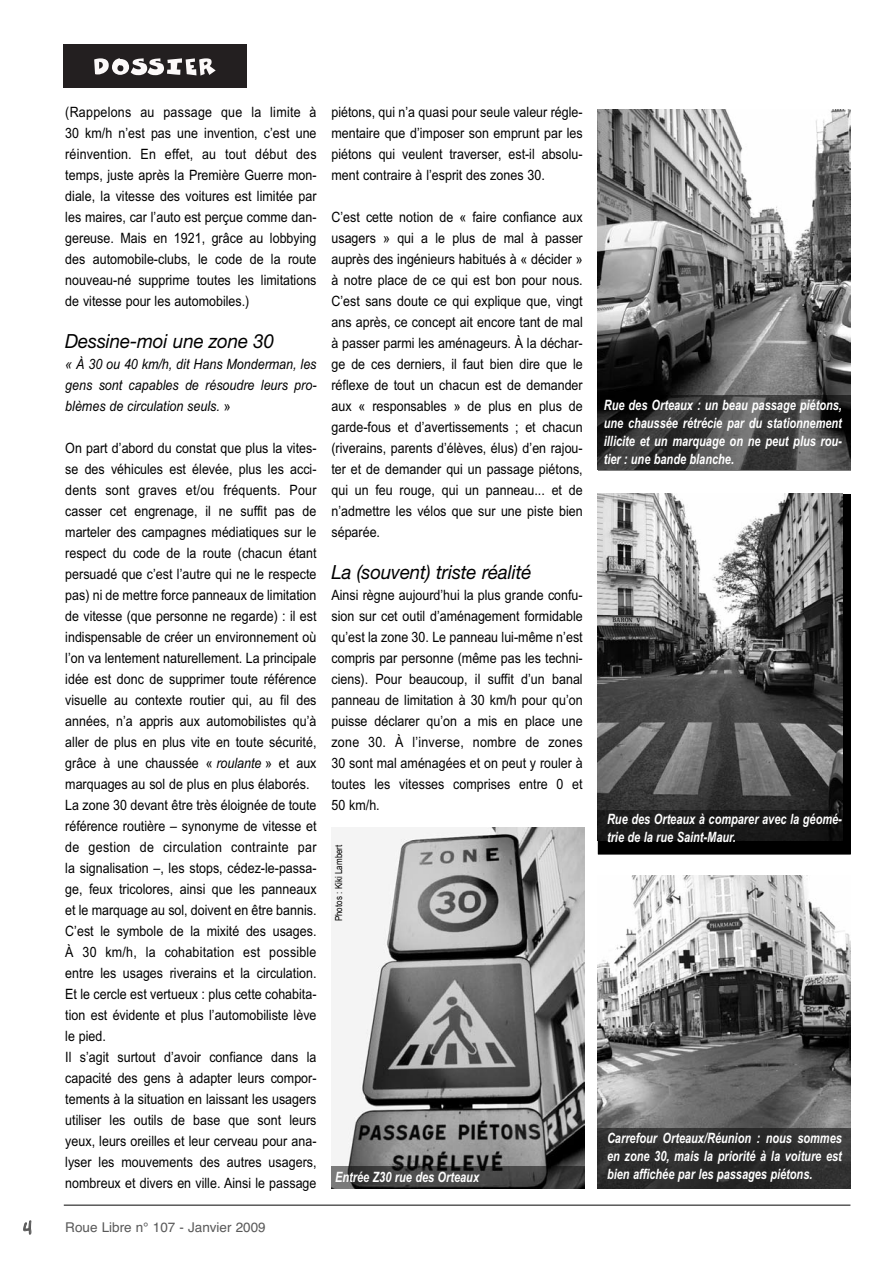
<style>
.page{position:relative;width:893px;height:1263px;background:#fff}
.page>*{position:absolute;margin:0;border:0;box-sizing:border-box;transform-origin:0 0}
.t1{font:italic 19.5px "Helvetica Neue";letter-spacing:-.01em;color:#000;scale:.96 1}
.t2{font:18px "Andrew Script";color:#595959}
.t3{font:14.25px/21px "Arial Narrow";color:#000;text-align:justify;scale:1.07 1}
.t4{font:italic 700 14.25px/18px "Arial Narrow";color:#fff;text-align:justify;scale:.94 1}
.t5{font:italic 14.25px/21px "Arial Narrow";color:#000;text-align:justify;scale:1.07 1}
.t6{font:13.5px "Helvetica";color:#595959}
.t7{font:9.75px "Arial Narrow";color:#000}
.s1{font-style:normal}
.s2{font-style:italic}
</style>
<div class="page">
<hr style="left:64px;top:1204px;width:786px;height:2px;background:#595959">
<div style="left:598px;top:494px;width:252px;height:360px;background:#000"></div>
<img style="left:598px;top:494px;width:245px;height:316px">
<img style="left:598px;top:875px;width:252px;height:254px">
<div style="left:64px;top:44px;width:182px;height:44px;background:#231f20"></div>
<svg style="left:94px;top:58px;width:122px;height:18px"></svg>
<img style="left:332px;top:828px;width:252px;height:338px">
<img style="left:332px;top:1166px;width:252px;height:23px">
<img style="left:598px;top:110px;width:252px;height:285px">
<hr style="left:598px;top:470px;width:252px;height:1px;background:#7f7f7f">
<img style="left:598px;top:395px;width:252px;height:75px">
<hr style="left:598px;top:854px;width:252px;height:1px;background:#999">
<svg style="left:598px;top:840px;width:244px;height:1px"></svg>
<img style="left:598px;top:810px;width:245px;height:30px">
<img style="left:598px;top:1129px;width:252px;height:60px">
<p class="t3" style="left:65px;top:102px;width:236px">(Rappelons au passage que la limite à 30 km/h n’est pas une invention, c’est une réinvention. En effet, au tout début des temps, juste après la Première Guerre mon&shy;diale, la vitesse des voitures est limitée par les maires, car l’auto est perçue comme dan&shy;gereuse. Mais en 1921, grâce au lobbying des automobile-clubs, le code de la route nouveau-né supprime toutes les limitations de vitesse pour les automobiles.)</p>
<h1 class="t1" style="left:65px;top:329px;width:219px">Dessine-moi une zone 30</h1>
<p class="t5" style="left:65px;top:354px;width:236px">« À 30 ou 40 km/h, dit Hans Monderman, les gens sont capables de résoudre leurs pro&shy;blèmes de circulation seuls. <span class="s1">»</span></p>
<p class="t3" style="left:65px;top:438px;width:236px;text-align:left">On part d’abord du constat que plus la vites&shy;se des véhicules est élevée, plus les acci&shy;dents sont graves et/ou fréquents. Pour casser cet engrenage, il ne suffit pas de marteler des campagnes médiatiques sur le respect du code de la route (chacun étant persuadé que c’est l’autre qui ne le respecte pas) ni de mettre force panneaux de limitation de vitesse (que personne ne regarde) : il est indispensable de créer un environnement où l’on va lentement naturellement. La principale idée est donc de supprimer toute référence visuelle au contexte routier qui, au fil des années, n’a appris aux automobilistes qu’à aller de plus en plus vite en toute sécurité, grâce à une chaussée « <span class="s2">roulante</span> » et aux marquages au sol de plus en plus élaborés.<br>La zone 30 devant être très éloignée de toute référence routière – synonyme de vitesse et de gestion de circulation contrainte par la signalisation –, les stops, cédez-le-passa&shy;ge, feux tricolores, ainsi que les panneaux et le marquage au sol, doivent en être bannis.<br>C’est le symbole de la mixité des usages.<br>À 30 km/h, la cohabitation est possible entre les usages riverains et la circulation.<br>Et le cercle est vertueux : plus cette cohabita&shy;tion est évidente et plus l’automobiliste lève le pied.<br>Il s’agit surtout d’avoir confiance dans la capacité des gens à adapter leurs compor - tements à la situation en laissant les usagers utiliser les outils de base que sont leurs yeux, leurs oreilles et leur cerveau pour ana&shy;lyser les mouvements des autres usagers, nombreux et divers en ville. Ainsi le passage</p>
<p class="t2" style="left:23px;top:1217px;width:10px">4</p>
<p class="t6" style="left:65px;top:1219px;width:202px">Roue Libre n° 107 - Janvier 2009</p>
<p class="t3" style="left:331px;top:102px;width:236px">piétons, qui n’a quasi pour seule valeur régle&shy;mentaire que d’imposer son emprunt par les piétons qui veulent traverser, est-il absolu&shy;ment contraire à l’esprit des zones 30.</p>
<p class="t3" style="left:331px;top:207px;width:236px">C’est cette notion de « faire confiance aux usagers » qui a le plus de mal à passer auprès des ingénieurs habitués à « décider » à notre place de ce qui est bon pour nous.<br>C’est sans doute ce qui explique que, vingt ans après, ce concept ait encore tant de mal à passer parmi les aménageurs. À la déchar&shy;ge de ces derniers, il faut bien dire que le réflexe de tout un chacun est de demander aux « responsables » de plus en plus de garde-fous et d’avertissements ; et chacun (riverains, parents d’élèves, élus) d’en rajou&shy;ter et de demander qui un passage piétons, qui un feu rouge, qui un panneau... et de n’admettre les vélos que sur une piste bien séparée.</p>
<h1 class="t1" style="left:331px;top:560px;width:210px">La (souvent) triste réalité</h1>
<p class="t3" style="left:331px;top:585px;width:236px">Ainsi règne aujourd’hui la plus grande confu&shy;sion sur cet outil d’aménagement formidable qu’est la zone 30. Le panneau lui-même n’est compris par personne (même pas les techni&shy;ciens). Pour beaucoup, il suffit d’un banal panneau de limitation à 30 km/h pour qu’on puisse déclarer qu’on a mis en place une zone 30. À l’inverse, nombre de zones 30 sont mal aménagées et on peut y rouler à toutes les vitesses comprises entre 0 et 50 km/h.</p>
<p class="t7" style="left:333px;top:921px;width:78px;rotate:-90deg">Photos : Kiki Lambert</p>
<p class="t4" style="left:335px;top:1168px;width:155px">Entrée Z30 rue des Orteaux</p>
<p class="t4" style="left:604px;top:396px;width:255px">Rue des Orteaux : un beau passage piétons, une chaussée rétrécie par du stationnement illicite et un marquage on ne peut plus rou&shy;tier : une bande blanche.</p>
<p class="t4" style="left:607px;top:810px;width:251px">Rue des Orteaux à comparer avec la géomé&shy;trie de la rue Saint-Maur.</p>
<p class="t4" style="left:607px;top:1129px;width:251px">Carrefour Orteaux/Réunion : nous sommes en zone 30, mais la priorité à la voiture est bien affichée par les passages piétons.</p>
</div>
